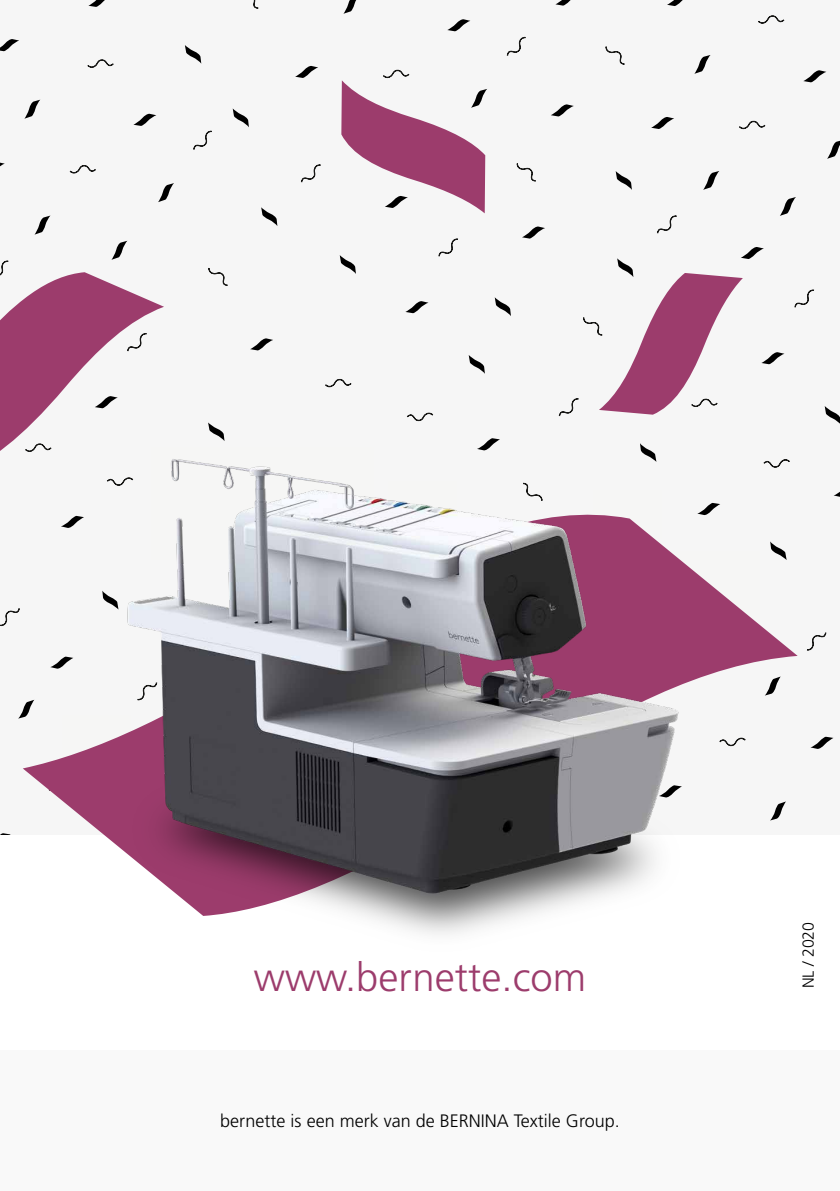
<style>
.page{position:relative;width:840px;height:1191px;background:#fff}
.page>*{position:absolute;margin:0;border:0;box-sizing:border-box;transform-origin:0 0}
.t1{font:300 40px "Frutiger LT Std";color:#9c3c6c}
.t2{font:300 18px "Frutiger LT Std";color:#000}
.t3{font:300 16px "Frutiger LT Std";color:#000}
</style>
<div class="page">
<div style="left:0;top:0;width:839px;height:1191px;background:#f6f6f6"></div>
<svg style="left:0;top:608px;width:20px;height:19px"></svg>
<svg style="left:18px;top:710px;width:5px;height:8px"></svg>
<svg style="left:0;top:833px;width:11px;height:2px"></svg>
<svg style="left:69px;top:165px;width:27px;height:9px"></svg>
<svg style="left:193px;top:131px;width:19px;height:19px"></svg>
<svg style="left:24px;top:100px;width:16px;height:19px"></svg>
<svg style="left:158px;top:183px;width:16px;height:19px"></svg>
<svg style="left:34px;top:215px;width:16px;height:20px"></svg>
<svg style="left:0;top:162px;width:5px;height:5px"></svg>
<svg style="left:133px;top:114px;width:23px;height:12px"></svg>
<svg style="left:88px;top:0;width:17px;height:7px"></svg>
<svg style="left:208px;top:268px;width:20px;height:18px"></svg>
<svg style="left:87px;top:59px;width:27px;height:9px"></svg>
<svg style="left:185px;top:45px;width:16px;height:19px"></svg>
<svg style="left:0;top:39px;width:19px;height:12px"></svg>
<svg style="left:334px;top:379px;width:11px;height:3px"></svg>
<svg style="left:301px;top:164px;width:20px;height:19px"></svg>
<svg style="left:438px;top:238px;width:20px;height:19px"></svg>
<svg style="left:506px;top:37px;width:20px;height:19px"></svg>
<svg style="left:343px;top:0;width:14px;height:14px"></svg>
<svg style="left:494px;top:297px;width:16px;height:18px"></svg>
<svg style="left:232px;top:108px;width:17px;height:19px"></svg>
<svg style="left:261px;top:207px;width:16px;height:19px"></svg>
<svg style="left:468px;top:355px;width:16px;height:18px"></svg>
<svg style="left:339px;top:255px;width:17px;height:19px"></svg>
<svg style="left:295px;top:66px;width:23px;height:12px"></svg>
<svg style="left:405px;top:301px;width:23px;height:12px"></svg>
<svg style="left:250px;top:338px;width:23px;height:12px"></svg>
<svg style="left:447px;top:19px;width:23px;height:12px"></svg>
<svg style="left:522px;top:226px;width:23px;height:13px"></svg>
<svg style="left:551px;top:104px;width:22px;height:12px"></svg>
<svg style="left:555px;top:0;width:16px;height:6px"></svg>
<svg style="left:516px;top:163px;width:20px;height:19px"></svg>
<svg style="left:253px;top:0;width:5px;height:9px"></svg>
<svg style="left:739px;top:120px;width:26px;height:9px"></svg>
<svg style="left:657px;top:215px;width:20px;height:19px"></svg>
<svg style="left:794px;top:289px;width:20px;height:19px"></svg>
<svg style="left:694px;top:55px;width:16px;height:19px"></svg>
<svg style="left:827px;top:141px;width:12px;height:18px"></svg>
<svg style="left:703px;top:171px;width:16px;height:19px"></svg>
<svg style="left:780px;top:197px;width:15px;height:19px"></svg>
<svg style="left:615px;top:171px;width:16px;height:18px"></svg>
<svg style="left:651px;top:117px;width:22px;height:12px"></svg>
<svg style="left:803px;top:70px;width:22px;height:12px"></svg>
<svg style="left:605px;top:46px;width:19px;height:19px"></svg>
<svg style="left:758px;top:15px;width:26px;height:9px"></svg>
<svg style="left:667px;top:0;width:16px;height:6px"></svg>
<div style="left:0;top:835px;width:839px;height:339px;background:#fff"></div>
<div style="left:0;top:1050px;width:839px;height:141px;background:#f9f9f9"></div>
<img style="left:63px;top:382px;width:776px;height:553px">
<svg style="left:558px;top:247px;width:226px;height:169px"></svg>
<svg style="left:341px;top:69px;width:146px;height:144px"></svg>
<svg style="left:0;top:241px;width:164px;height:230px"></svg>
<h1 class="t1" style="left:254px;top:955px;width:333px">www.bernette.com</h1>
<p class="t2" style="left:220px;top:1110px;width:401px">bernette is een merk van de BERNINA Textile Group.</p>
<p class="t3" style="left:798px;top:988px;width:68px;rotate:-90deg">NL / 2020</p>
</div>
